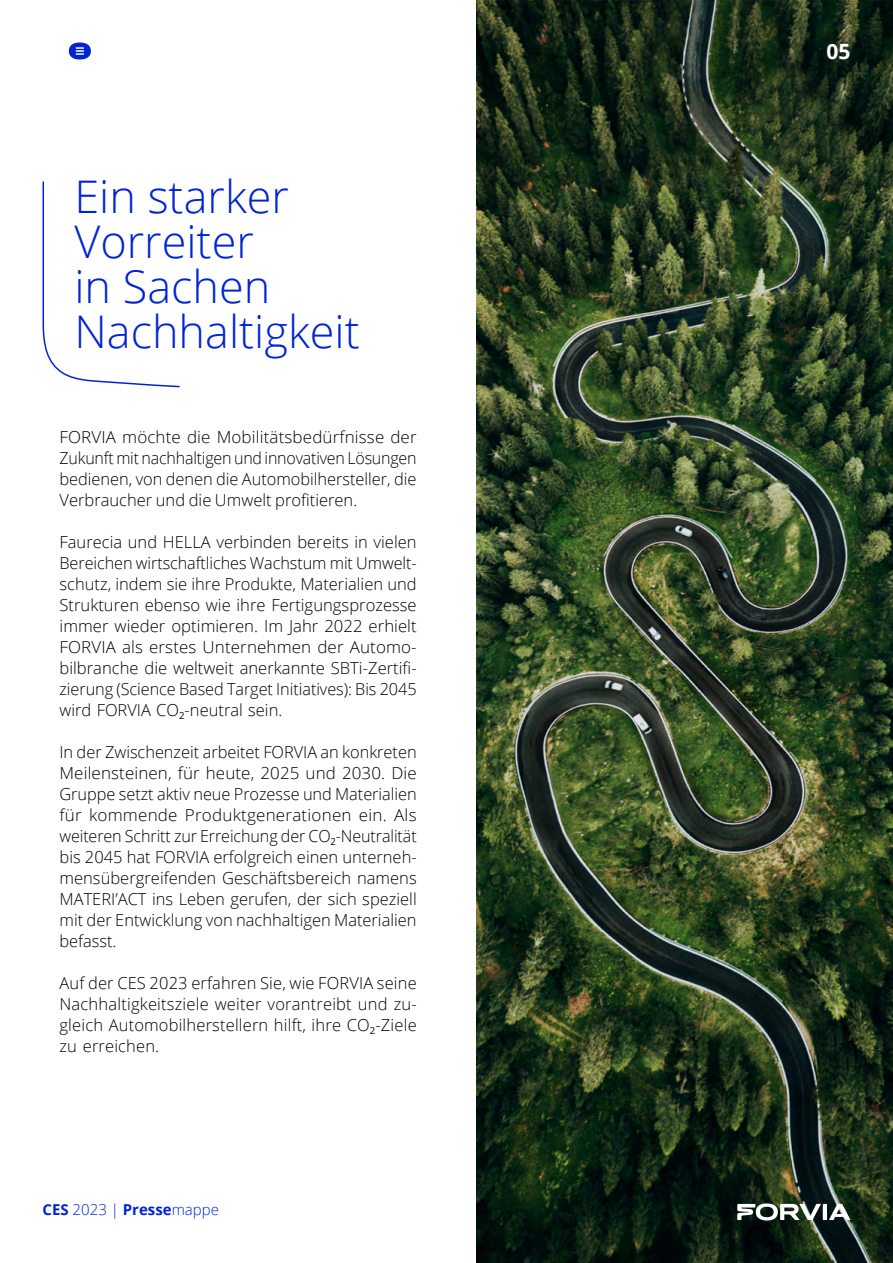
<style>
.page{position:relative;width:893px;height:1263px;background:#fff}
.page>*{position:absolute;margin:0;border:0;box-sizing:border-box;transform-origin:0 0}
.t1{font:300 45px/45px "Open Sans";color:#0024d3}
.t2{font:700 21px "Open Sans";color:#fff}
.t3{font:300 16.5px/21px "Open Sans";color:#000;text-align:justify}
.t4{font:300 15px "Open Sans";color:#0024d3}
.s1{font-weight:700}
</style>
<div class="page">
<img style="left:476px;top:0;width:417px;height:1263px">
<svg style="left:737px;top:1203px;width:113px;height:17px"></svg>
<svg style="left:69px;top:43px;width:22px;height:17px"></svg>
<svg style="left:42px;top:181px;width:138px;height:207px"></svg>
<h1 class="t1" style="left:74px;top:173px;width:287px">Ein starker<br>Vorreiter<br>in Sachen<br>Nachhaltigkeit</h1>
<p class="t3" style="left:60px;top:426px;width:359px">FORVIA möchte die Mobilitätsbedürfnisse der Zukunft mit nachhaltigen und innovativen Lösungen bedienen, von denen die Automobilhersteller, die Verbraucher und die Umwelt profitieren.</p>
<p class="t3" style="left:60px;top:531px;width:359px">Faurecia und HELLA verbinden bereits in vielen Bereichen wirtschaftliches Wachstum mit Umwelt&shy;schutz, indem sie ihre Produkte, Materialien und Strukturen ebenso wie ihre Fertigungsprozesse immer wieder optimieren. Im Jahr 2022 erhielt FORVIA als erstes Unternehmen der Automo&shy;bilbranche die weltweit anerkannte SBTi-Zertifi&shy;zierung (Science Based Target Initiatives): Bis 2045 wird FORVIA CO<sub>2</sub>-neutral sein.</p>
<p class="t3" style="left:60px;top:741px;width:359px">In der Zwischenzeit arbeitet FORVIA an konkreten Meilensteinen, für heute, 2025 und 2030. Die Gruppe setzt aktiv neue Prozesse und Materialien für kommende Produktgenerationen ein. Als weiteren Schritt zur Erreichung der CO<sub>2</sub>-Neutralität bis 2045 hat FORVIA erfolgreich einen unterneh&shy;mensübergreifenden Geschäftsbereich namens MATERI’ACT ins Leben gerufen, der sich speziell mit der Entwicklung von nachhaltigen Materialien befasst.</p>
<p class="t3" style="left:60px;top:972px;width:359px">Auf der CES 2023 erfahren Sie, wie FORVIA seine Nachhaltigkeitsziele weiter vorantreibt und zu&shy;gleich Automobilherstellern hilft, ihre CO<sub>2</sub>-Ziele zu erreichen.</p>
<p class="t4" style="left:43px;top:1199px;width:178px"><span class="s1">CES</span> 2023 | <span class="s1">Presse</span>mappe</p>
<p class="t2" style="left:826px;top:36px;width:25px">05</p>
</div>
